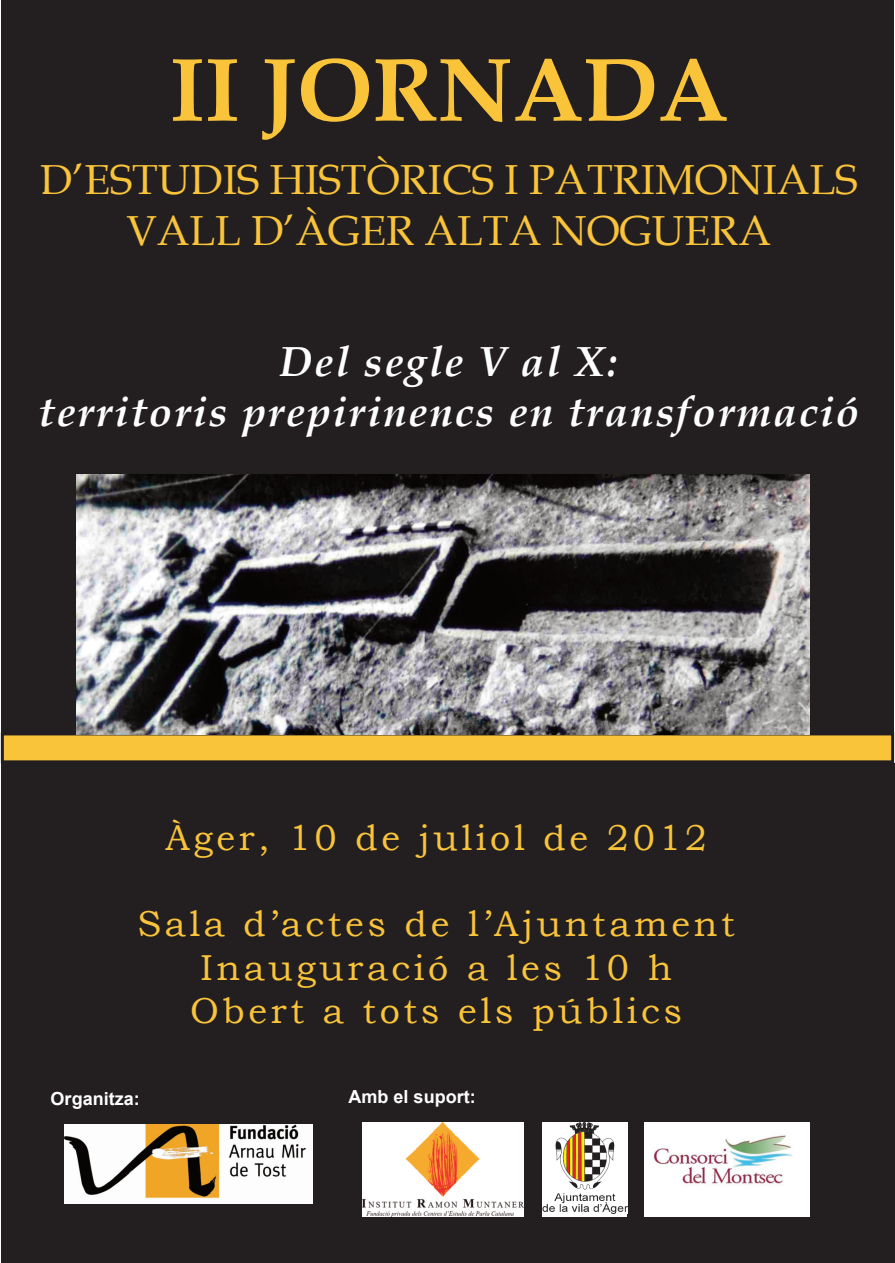
<style>
.page{position:relative;width:895px;height:1263px;background:#fff}
.page>*{position:absolute;margin:0;border:0;box-sizing:border-box;transform-origin:0 0}
.t1{font:700 90px "Book Antiqua";color:#fac43a}
.t2{font:42px/50.8px "Book Antiqua";color:#fac43a;text-align:center}
.t3{font:italic 700 42px/50.7px "Book Antiqua";letter-spacing:.05em;color:#fff;text-align:center}
.t4{font:36px/43.2px "Bookman Old Style";letter-spacing:.1em;color:#fac43a;text-align:center}
.t5{font:700 18px "Arial";color:#fff}
</style>
<div class="page">
<div style="left:1px;top:0;width:892px;height:732px;background:#231f20"></div>
<div style="left:2px;top:734px;width:890px;height:28px;background:#fac43a"></div>
<div style="left:1px;top:732px;width:893px;height:31px;border:3px solid #231f20"></div>
<div style="left:1px;top:763px;width:893px;height:500px;background:#231f20"></div>
<div style="left:542px;top:1122px;width:85px;height:94px;background:#fff"></div>
<img style="left:542px;top:1122px;width:85px;height:91px">
<img style="left:64px;top:1124px;width:248px;height:79px">
<img style="left:362px;top:1122px;width:161px;height:94px">
<div style="left:644px;top:1122px;width:165px;height:94px;background:#fff"></div>
<img style="left:653px;top:1135px;width:140px;height:50px">
<img style="left:76px;top:474px;width:733px;height:260px">
<h1 class="t1" style="left:170px;top:37px;width:559px">II JORNADA</h1>
<p class="t2" style="left:40px;top:155px;width:818px">D’ESTUDIS HISTÒRICS I PATRIMONIALS<br>VALL D’ÀGER ALTA NOGUERA</p>
<p class="t3" style="left:38px;top:337px;width:822px">Del segle V al X:<br>territoris prepirinencs en transformació</p>
<p class="t4" style="left:165px;top:815px;width:543px">Àger, 10 de juliol de 2012</p>
<p class="t4" style="left:137px;top:902px;width:598px">Sala d’actes de l’Ajuntament<br>Inauguració a les 10 h<br>Obert a tots els públics</p>
<p class="t5" style="left:51px;top:1088px;width:91px">Organitza:</p>
<p class="t5" style="left:348px;top:1087px;width:128px">Amb el suport:</p>
</div>
